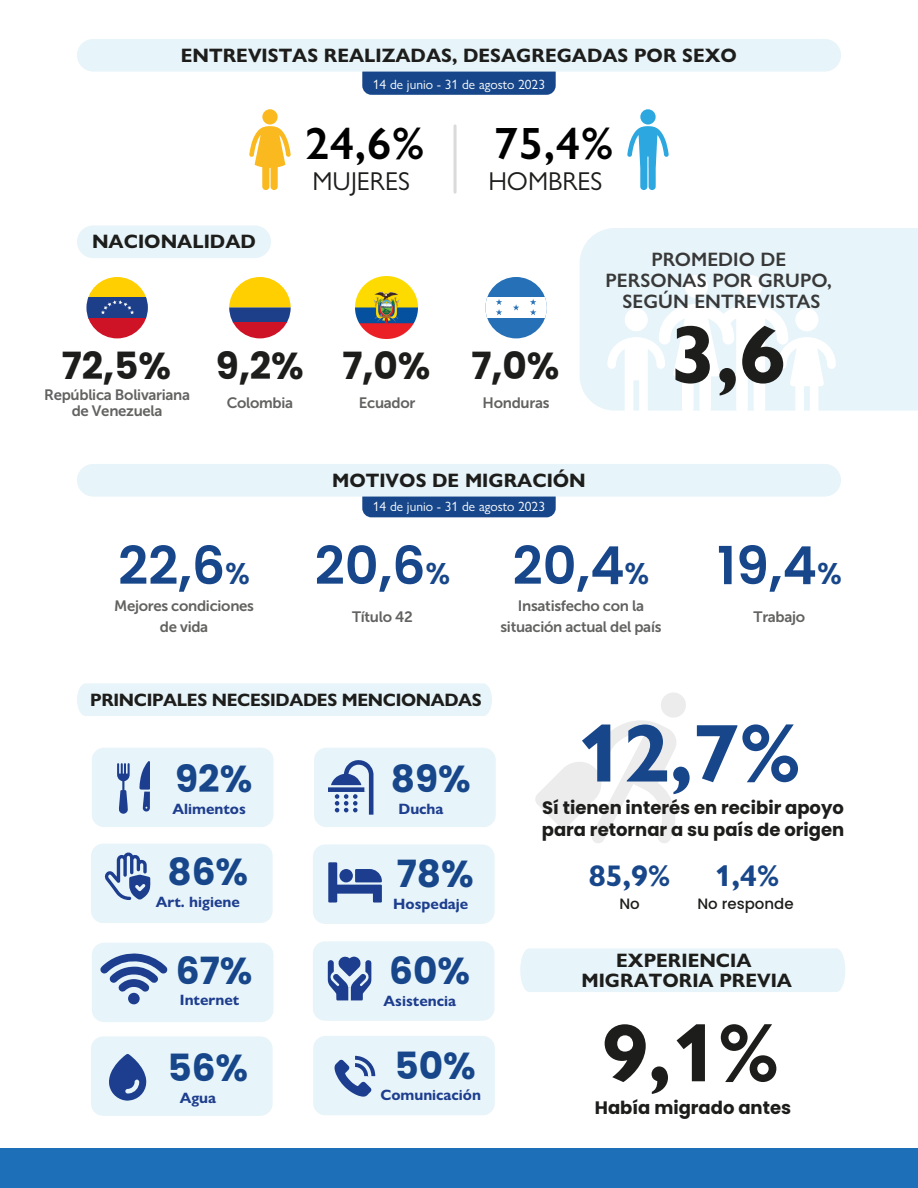
<style>
.page{position:relative;width:918px;height:1188px;background:#fff}
.page>*{position:absolute;margin:0;border:0;box-sizing:border-box;transform-origin:0 0}
.t1{font:700 82.5px "Gill Sans Nova";color:#1d1d1b}
.t2{font:700 82.5px "Gill Sans Nova";color:#17478a}
.t3{font:600 52.5px "Poppins";color:#17478a}
.t4{font:600 45.45px "Gill Sans Nova";color:#000}
.t5{font:700 37.5px "Poppins";color:#17478a}
.t6{font:700 37.5px "Poppins";color:#1d1d1b}
.t7{font:700 30px "Gill Sans Nova";color:#17478a}
.t8{font:25.95px "Gill Sans Nova";color:#1d1d1b}
.t9{font:700 19.5px/20.4px "Gill Sans Nova";color:#1d1d1b;text-align:center}
.t10{font:600 19.5px/21px "Gill Sans Nova";color:#383838;text-align:center}
.t11{font:700 18px/21.6px "Poppins";color:#1d1d1b}
.t12{font:700 18px "Gill Sans Nova";letter-spacing:-.02em;color:#1d1d1b}
.t13{font:15px/21.6px "Museo Sans 700";letter-spacing:-.02em;color:#626260;text-align:center}
.t14{font:700 15px "Gill Sans Nova";color:#1d3d8e}
.t15{font:500 15px "Poppins";color:#1d1d1b}
.t16{font:13.5px "Gill Sans Nova";color:#fff}
.s1{font-size:30px}
</style>
<div class="page">
<div style="left:362px;top:486px;width:194px;height:31px;background:#17478a;border-radius:9px"></div>
<svg style="left:88px;top:277px;width:58px;height:20px"></svg>
<div style="left:86px;top:297px;width:62px;height:22px;background:#1d3e89"></div>
<svg style="left:88px;top:319px;width:58px;height:19px"></svg>
<svg style="left:101px;top:300px;width:33px;height:14px"></svg>
<div style="left:580px;top:228px;width:338px;height:183px;background:#e7f4f9"></div>
<div style="left:77px;top:225px;width:194px;height:33px;background:#e7f4f9;border-radius:16px"></div>
<svg style="left:249px;top:109px;width:42px;height:81px"></svg>
<svg style="left:627px;top:109px;width:42px;height:81px"></svg>
<hr style="left:454px;top:126px;width:3px;height:66px;background:#dadada">
<div style="left:77px;top:464px;width:764px;height:33px;background:#e7f4f9;border-radius:16px"></div>
<div style="left:77px;top:683px;width:415px;height:33px;background:#e7f4f9"></div>
<div style="left:685px;top:275px;width:23px;height:23px;background:#fff;border-radius:50%"></div>
<div style="left:739px;top:275px;width:23px;height:23px;background:#fff;border-radius:50%"></div>
<svg style="left:607px;top:304px;width:229px;height:107px"></svg>
<div style="left:625px;top:308px;width:23px;height:23px;background:#fff;border-radius:50%"></div>
<div style="left:92px;top:748px;width:181px;height:79px;background:#e7f4f9;border-radius:12px"></div>
<div style="left:520px;top:948px;width:325px;height:44px;background:#e7f4f9"></div>
<svg style="left:535px;top:693px;width:151px;height:150px"></svg>
<svg style="left:117px;top:763px;width:13px;height:51px"></svg>
<svg style="left:139px;top:761px;width:11px;height:51px"></svg>
<div style="left:91px;top:1036px;width:182px;height:80px;background:#e7f4f9;border-radius:12px"></div>
<svg style="left:109px;top:1054px;width:38px;height:47px"></svg>
<div style="left:92px;top:943px;width:181px;height:79px;background:#e7f4f9;border-radius:12px"></div>
<svg style="left:100px;top:953px;width:68px;height:39px"></svg>
<div style="left:128px;top:993px;width:12px;height:11px;background:#1d3d8e;border-radius:50%"></div>
<div style="left:313px;top:844px;width:182px;height:80px;background:#e7f4f9;border-radius:12px"></div>
<svg style="left:328px;top:862px;width:54px;height:41px"></svg>
<div style="left:339px;top:869px;width:14px;height:13px;background:#1d3d8e;border-radius:50%"></div>
<div style="left:91px;top:844px;width:182px;height:79px;background:#e7f4f9;border-radius:12px"></div>
<svg style="left:104px;top:852px;width:46px;height:48px"></svg>
<div style="left:313px;top:941px;width:181px;height:80px;background:#e7f4f9;border-radius:12px"></div>
<svg style="left:328px;top:957px;width:44px;height:44px"></svg>
<div style="left:314px;top:748px;width:182px;height:79px;background:#e7f4f9;border-radius:12px"></div>
<svg style="left:328px;top:760px;width:45px;height:55px"></svg>
<div style="left:313px;top:1036px;width:182px;height:79px;background:#e7f4f9;border-radius:12px"></div>
<svg style="left:335px;top:1056px;width:41px;height:41px"></svg>
<div style="left:485px;top:277px;width:62px;height:61px;background:#2570b6;border-radius:31px"></div>
<div style="left:485px;top:297px;width:62px;height:21px;background:#fff"></div>
<svg style="left:513px;top:304px;width:6px;height:6px"></svg>
<svg style="left:530px;top:299px;width:6px;height:16px"></svg>
<svg style="left:496px;top:299px;width:6px;height:16px"></svg>
<img style="left:356px;top:277px;width:61px;height:61px">
<div style="left:0;top:1148px;width:918px;height:40px;background:#1d70b7"></div>
<div style="left:362px;top:64px;width:194px;height:31px;background:#17478a;border-radius:9px"></div>
<div style="left:77px;top:39px;width:764px;height:33px;background:#e7f4f9;border-radius:16px"></div>
<svg style="left:229px;top:292px;width:62px;height:31px;background:#988b4e"></svg>
<svg style="left:233px;top:323px;width:54px;height:15px"></svg>
<svg style="left:233px;top:277px;width:54px;height:15px"></svg>
<h3 class="t9" style="left:181px;top:45px;width:558px">ENTREVISTAS REALIZADAS, DESAGREGADAS POR SEXO</h3>
<p class="t16" style="left:373px;top:76px;width:174px">14 de junio - 31 de agosto 2023</p>
<h3 class="t4" style="left:305px;top:116px;width:121px">24,6%</h3>
<h3 class="t4" style="left:494px;top:116px;width:121px">75,4%</h3>
<h3 class="t8" style="left:312px;top:165px;width:99px">MUJERES</h3>
<h3 class="t8" style="left:488px;top:165px;width:116px">HOMBRES</h3>
<h3 class="t9" style="left:92px;top:231px;width:165px">NACIONALIDAD</h3>
<h3 class="t6" style="left:62px;top:344px;width:111px">72,5%</h3>
<p class="t13" style="left:44px;top:384px;width:147px">República Bolivariana</p>
<p class="t13" style="left:72px;top:400px;width:92px">de Venezuela</p>
<h3 class="t6" style="left:216px;top:344px;width:89px">9,2%</h3>
<p class="t13" style="left:227px;top:392px;width:68px">Colombia</p>
<h3 class="t6" style="left:342px;top:344px;width:90px">7,0%</h3>
<p class="t13" style="left:359px;top:392px;width:58px">Ecuador</p>
<h3 class="t6" style="left:471px;top:344px;width:90px">7,0%</h3>
<p class="t13" style="left:483px;top:392px;width:68px">Honduras</p>
<h3 class="t10" style="left:606px;top:249px;width:228px">PROMEDIO DE<br>PERSONAS POR GRUPO,<br>SEGÚN ENTREVISTAS</h3>
<h1 class="t1" style="left:670px;top:304px;width:118px">3,6</h1>
<h2 class="t3" style="left:118px;top:535px;width:134px">22,6<span class="s1">%</span></h2>
<p class="t13" style="left:114px;top:595px;width:141px">Mejores condiciones de vida</p>
<h3 class="t9" style="left:332px;top:470px;width:255px">MOTIVOS DE MIGRACIÓN</h3>
<p class="t16" style="left:373px;top:498px;width:174px">14 de junio - 31 de agosto 2023</p>
<h2 class="t3" style="left:315px;top:535px;width:137px">20,6<span class="s1">%</span></h2>
<p class="t13" style="left:352px;top:606px;width:62px">Título 42</p>
<h2 class="t3" style="left:513px;top:535px;width:139px">20,4<span class="s1">%</span></h2>
<h2 class="t3" style="left:717px;top:535px;width:126px">19,4<span class="s1">%</span></h2>
<p class="t13" style="left:501px;top:595px;width:163px">Insatisfecho con la situación actual del país</p>
<p class="t13" style="left:754px;top:606px;width:53px">Trabajo</p>
<p class="t12" style="left:90px;top:689px;width:393px">PRINCIPALES NECESIDADES MENCIONADAS</p>
<h3 class="t5" style="left:175px;top:757px;width:79px">92%</h3>
<p class="t14" style="left:173px;top:799px;width:75px">Alimentos</p>
<h3 class="t5" style="left:167px;top:850px;width:82px">86%</h3>
<p class="t14" style="left:156px;top:893px;width:85px">Art. higiene</p>
<h3 class="t5" style="left:176px;top:949px;width:78px">67%</h3>
<p class="t14" style="left:180px;top:991px;width:61px">Internet</p>
<h3 class="t5" style="left:167px;top:1046px;width:82px">56%</h3>
<p class="t14" style="left:180px;top:1088px;width:38px">Agua</p>
<h3 class="t5" style="left:391px;top:757px;width:81px">89%</h3>
<p class="t14" style="left:398px;top:799px;width:46px">Ducha</p>
<h3 class="t5" style="left:397px;top:852px;width:78px">78%</h3>
<p class="t14" style="left:393px;top:895px;width:76px">Hospedaje</p>
<h3 class="t5" style="left:389px;top:949px;width:82px">60%</h3>
<p class="t14" style="left:384px;top:991px;width:74px">Asistencia</p>
<h3 class="t5" style="left:394px;top:1044px;width:83px">50%</h3>
<p class="t14" style="left:380px;top:1086px;width:102px">Comunicación</p>
<h1 class="t2" style="left:577px;top:702px;width:225px">12,7%</h1>
<p class="t11" style="left:542px;top:797px;width:304px">Sí tienen interés en recibir apoyo para retornar a su país de origen</p>
<h3 class="t7" style="left:589px;top:857px;width:83px">85,9%</h3>
<h3 class="t7" style="left:715px;top:857px;width:66px">1,4%</h3>
<p class="t15" style="left:619px;top:895px;width:22px">No</p>
<p class="t15" style="left:697px;top:895px;width:98px">No responde</p>
<h3 class="t9" style="left:581px;top:950px;width:212px">EXPERIENCIA<br>MIGRATORIA PREVIA</h3>
<h1 class="t1" style="left:602px;top:1002px;width:179px">9,1%</h1>
<p class="t11" style="left:595px;top:1097px;width:198px">Había migrado antes</p>
</div>
